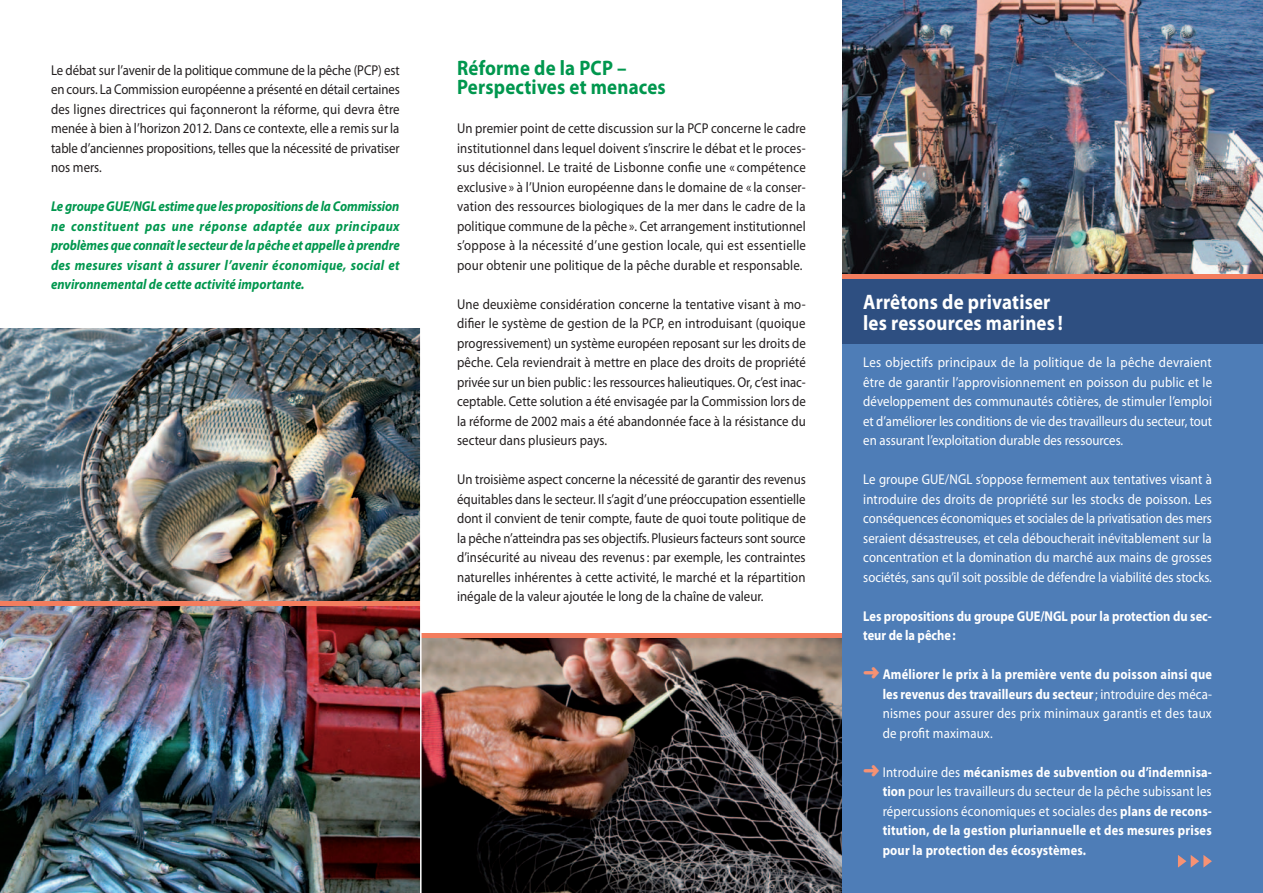
<style>
.page{position:relative;width:1263px;height:893px;background:#fff}
.page>*{position:absolute;margin:0;border:0;box-sizing:border-box;transform-origin:0 0}
.titre_blanc{font:700 21px/21px "Myriad Pro";letter-spacing:.01em;color:#fff;scale:.9 1}
.titre_couleur{font:700 21px/19.5px "Myriad Pro";letter-spacing:.01em;color:#00974e;scale:.9 1}
.body{font:14.25px/19.5px "Myriad Pro";color:#231f20;text-align:justify;scale:.9 1}
.body-2{font:14.25px/19.5px "Myriad Pro";color:#fff;text-align:justify;scale:.9 1}
.body-3{font:700 14.25px/19.5px "Myriad Pro";color:#fff;scale:.87 1}
.body-4{font:italic 700 14.25px/19.5px "Myriad Pro";color:#00974e;text-align:justify;scale:.9 1}
.s1{color:#f69274}
.s2{font-weight:700}
.s3{font-weight:400}
</style>
<div class="page">
<div style="left:842px;top:0;width:421px;height:893px;background:#4e7db7"></div>
<img style="left:842px;top:0;width:421px;height:274px">
<img style="left:0;top:328px;width:420px;height:565px">
<img style="left:422px;top:638px;width:420px;height:255px">
<div style="left:0;top:601px;width:421px;height:5px;background:#f37d5e"></div>
<hr style="left:421px;top:634px;width:421px;height:4px;background:#f37d5e">
<div style="left:842px;top:275px;width:421px;height:68px;background:#2e4f81"></div>
<div style="left:842px;top:274px;width:421px;height:5px;background:#f37d5e"></div>
<hr style="left:420px;top:319px;width:2px;height:574px;background:#fff">
<svg style="left:1178px;top:855px;width:34px;height:13px"></svg>
<p class="body" style="left:51px;top:60px;width:389px">Le débat sur l’avenir de la politique commune de la pêche (PCP) est en cours. La Commission européenne a présenté en détail certaines des lignes directrices qui façonneront la réforme, qui devra être menée à bien à l’horizon 2012. Dans ce contexte, elle a remis sur la table d’anciennes propositions, telles que la nécessité de privatiser nos mers.</p>
<p class="body-4" style="left:51px;top:196px;width:389px">Le groupe GUE/NGL estime que les propositions de la Commission ne constituent pas une réponse adaptée aux principaux problèmes que connaît le secteur de la pêche et appelle à prendre des mesures visant à assurer l’avenir économique, social et environnemental de cette activité importante.</p>
<p class="titre_couleur" style="left:457px;top:57px;width:233px">Réforme de la PCP –<br>Perspectives et menaces</p>
<p class="body" style="left:457px;top:119px;width:389px">Un premier point de cette discussion sur la PCP concerne le cadre institutionnel dans lequel doivent s’inscrire le débat et le proces&shy;sus décisionnel. Le traité de Lisbonne confie une « compétence exclusive » à l’Union européenne dans le domaine de « la conser&shy;vation des ressources biologiques de la mer dans le cadre de la politique commune de la pêche ». Cet arrangement institutionnel s’oppose à la nécessité d’une gestion locale, qui est essentielle pour obtenir une politique de la pêche durable et responsable.</p>
<p class="body" style="left:457px;top:294px;width:389px">Une deuxième considération concerne la tentative visant à mo&shy;difier le système de gestion de la PCP, en introduisant (quoique progressivement) un système européen reposant sur les droits de pêche. Cela reviendrait à mettre en place des droits de propriété privée sur un bien public : les ressources halieutiques. Or, c’est inac&shy;ceptable. Cette solution a été envisagée par la Commission lors de la réforme de 2002 mais a été abandonnée face à la résistance du secteur dans plusieurs pays.</p>
<p class="body" style="left:457px;top:470px;width:389px">Un troisième aspect concerne la nécessité de garantir des revenus équitables dans le secteur. Il s’agit d’une préoccupation essentielle dont il convient de tenir compte, faute de quoi toute politique de la pêche n’atteindra pas ses objectifs. Plusieurs facteurs sont source d’insécurité au niveau des revenus: par exemple, les contraintes naturelles inhérentes à cette activité, le marché et la répartition inégale de la valeur ajoutée le long de la chaîne de valeur.</p>
<p class="titre_blanc" style="left:863px;top:291px;width:223px">Arrêtons de privatiser les ressources marines !</p>
<p class="body-2" style="left:863px;top:353px;width:389px">Les objectifs principaux de la politique de la pêche devraient être de garantir l’approvisionnement en poisson du public et le développement des communautés côtières, de stimuler l’emploi et d’améliorer les conditions de vie des travailleurs du secteur, tout en assurant l’exploitation durable des ressources.</p>
<p class="body-2" style="left:863px;top:470px;width:389px">Le groupe GUE/NGL s’oppose fermement aux tentatives visant à introduire des droits de propriété sur les stocks de poisson. Les conséquences économiques et sociales de la privatisation des mers seraient désastreuses, et cela déboucherait inévitablement sur la concentration et la domination du marché aux mains de grosses sociétés, sans qu’il soit possible de défendre la viabilité des stocks.</p>
<p class="body-3" style="left:863px;top:606px;width:402px">Les propositions du groupe GUE/NGL pour la protection du sec&shy;teur de la pêche:</p>
<p class="body-2" style="left:883px;top:665px;width:368px;text-indent:-19px"><span class="s1">➜</span> <span class="s2">Améliorer le prix à la première vente du poisson ainsi que les revenus des travailleurs du secteur</span>; introduire des méca&shy;nismes pour assurer des prix minimaux garantis et des taux de profit maximaux.</p>
<p class="body-3" style="left:883px;top:762px;width:380px;text-align:justify;text-indent:-19px"><span class="s1">➜</span> <span class="s3">Introduire des</span> mécanismes de subvention ou d’indemnisa&shy;tion <span class="s3">pour les travailleurs du secteur de la pêche subissant les répercussions économiques et sociales des</span> plans de recons&shy;titution, de la gestion pluriannuelle et des mesures prises pour la protection des écosystèmes.</p>
</div>
